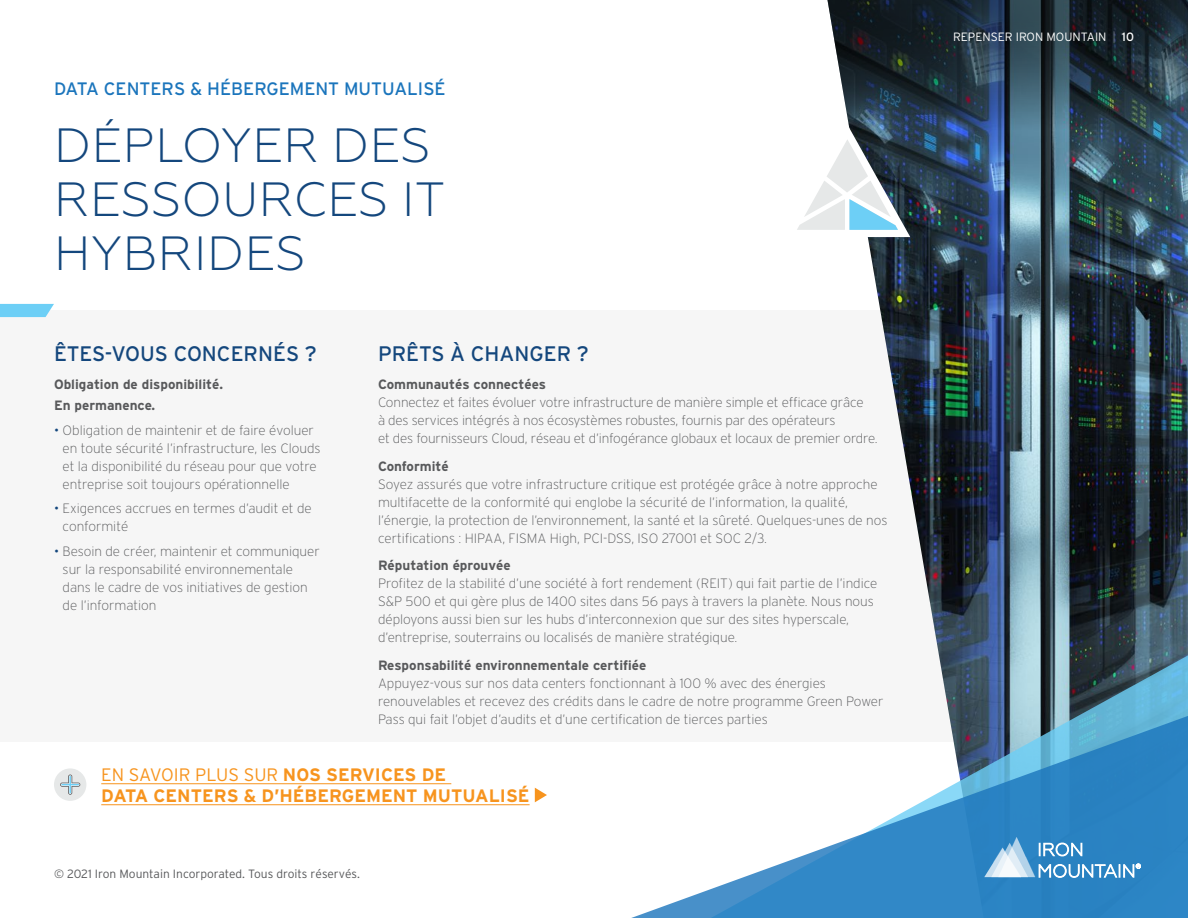
<style>
.page{position:relative;width:1188px;height:918px;background:#fff}
.page>*{position:absolute;margin:0;border:0;box-sizing:border-box;transform-origin:0 0}
.t1{font:300 48px/54px "Geometria";letter-spacing:.01em;color:#14477d}
.t2{font:21px "Interstate";color:#14477d}
.t3{font:700 18px/21px "Interstate";color:#f7941e}
.t4{font:18px "Interstate";color:#1b75bc}
.t5{font:200 13.5px/18px "Interstate";color:#58595b}
.t6{font:700 13.5px/21px "Interstate";color:#58595b}
.t7{font:300 12px "Interstate";color:#58595b}
.t8{font:300 12px "Interstate";color:#fff}
.s1{font-weight:300;color:#14477d}
.s2{font-weight:300}
.s3{font-weight:100}
.s4{font-weight:400}
</style>
<div class="page">
<div style="left:0;top:310px;width:1188px;height:432px;background:#f6f6f6"></div>
<img style="left:870px;top:207px;width:318px;height:441px">
<svg style="left:937px;top:648px;width:251px;height:63px;background:#58798c"></svg>
<svg style="left:631px;top:711px;width:557px;height:207px"></svg>
<img style="left:827px;top:0;width:361px;height:207px">
<svg style="left:984px;top:837px;width:157px;height:41px;background:#60a2d1"></svg>
<svg style="left:0;top:304px;width:54px;height:13px"></svg>
<svg style="left:797px;top:106px;width:122px;height:147px"></svg>
<hr style="left:101px;top:783px;width:350px;height:1px;background:#f7941e">
<hr style="left:101px;top:804px;width:429px;height:1px;background:#f7941e">
<svg style="left:535px;top:788px;width:12px;height:14px"></svg>
<div style="left:54px;top:768px;width:32px;height:33px;background:#e6e8e8;border-radius:50%"></div>
<svg style="left:60px;top:775px;width:20px;height:20px"></svg>
<h3 class="t4" style="left:54px;top:78px;width:393px">DATA CENTERS &amp; HÉBERGEMENT MUTUALISÉ</h3>
<h1 class="t1" style="left:54px;top:118px;width:392px">DÉPLOYER DES<br>RESSOURCES IT<br>HYBRIDES</h1>
<h2 class="t2" style="left:54px;top:341px;width:264px">ÊTES-VOUS CONCERNÉS ?</h2>
<p class="t6" style="left:54px;top:373px;width:171px">Obligation de disponibilité.<br>En permanence.</p>
<p class="t5" style="left:63px;top:421px;width:259px;text-indent:-9px"><span class="s1">•</span> Obligation de maintenir et de faire évoluer en toute sécurité l’infrastructure, les Clouds et la disponibilité du réseau pour que votre entreprise soit toujours opérationnelle</p>
<p class="t5" style="left:63px;top:499px;width:251px;text-indent:-9px"><span class="s1">•</span> Exigences accrues en termes d’audit et de conformité</p>
<p class="t5" style="left:63px;top:542px;width:259px;text-indent:-9px"><span class="s1">•</span> Besoin de créer, maintenir et communiquer sur la responsabilité environnementale dans le cadre de vos initiatives de gestion de l’information</p>
<h2 class="t2" style="left:378px;top:341px;width:212px">PRÊTS À CHANGER ?</h2>
<p class="t6" style="left:378px;top:373px;width:170px">Communautés connectées</p>
<p class="t5" style="left:378px;top:393px;width:501px">Connectez et faites évoluer votre infrastructure de manière simple et efficace grâce<br>à des services intégrés à nos écosystèmes robustes, fournis par des opérateurs<br>et des fournisseurs Cloud, réseau et d’infogérance globaux et locaux de premier ordre.</p>
<p class="t6" style="left:378px;top:455px;width:72px">Conformité</p>
<p class="t5" style="left:378px;top:475px;width:511px">Soyez assurés que votre infrastructure critique est protégée grâce à notre approche multifacette de la conformité qui englobe la sécurité de l’information, la qualité, l’énergie, la protection de l’environnement, la santé et la sûreté. Quelques-unes de nos certifications : HIPAA, FISMA High, PCI-DSS, ISO 27001 et SOC 2/3.</p>
<p class="t6" style="left:378px;top:555px;width:134px">Réputation éprouvée</p>
<p class="t5" style="left:378px;top:574px;width:501px">Profitez de la stabilité d’une société à fort rendement (REIT) qui fait partie de l’indice S&amp;P 500 et qui gère plus de 1400 sites dans 56 pays à travers la planète. Nous nous déployons aussi bien sur les hubs d’interconnexion que sur des sites hyperscale, d’entreprise, souterrains ou localisés de manière stratégique.</p>
<p class="t6" style="left:378px;top:655px;width:270px">Responsabilité environnementale certifiée</p>
<p class="t5" style="left:378px;top:674px;width:507px">Appuyez-vous sur nos data centers fonctionnant à 100 % avec des énergies renouvelables et recevez des crédits dans le cadre de notre programme Green Power<br>Pass qui fait l’objet d’audits et d’une certification de tierces parties</p>
<h3 class="t3" style="left:101px;top:764px;width:430px"><span class="s2">EN SAVOIR PLUS SUR</span> NOS SERVICES DE<br>DATA CENTERS &amp; D’HÉBERGEMENT MUTUALISÉ</h3>
<p class="t7" style="left:54px;top:866px;width:307px">© 2021 Iron Mountain Incorporated. Tous droits réservés.</p>
<p class="t8" style="left:953px;top:29px;width:182px">REPENSER IRON MOUNTAIN <span class="s3">|</span> <span class="s4">10</span></p>
</div>
